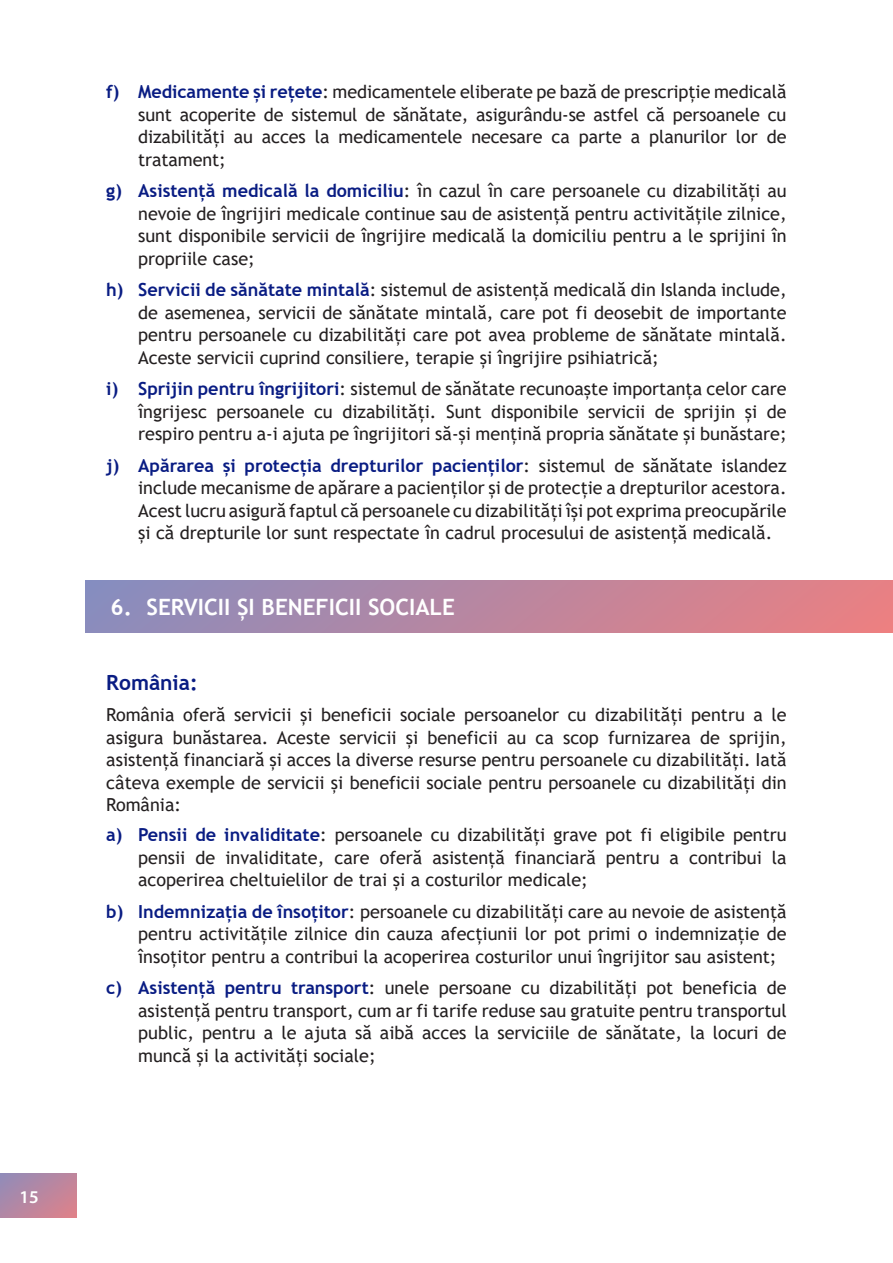
<style>
.page{position:relative;width:893px;height:1263px;background:#fff}
.page>*{position:absolute;margin:0;border:0;box-sizing:border-box;transform-origin:0 0}
.Sectiune{font:700 22.5px "Trebuchet MS";color:#fff}
.Subsectiune{font:700 21px "Trebuchet MS";color:#091c83}
.text_bullets_letters{font:18px/22.5px "Trebuchet MS";color:#231f20;text-align:justify}
.text{font:18px/22.5px "Trebuchet MS";color:#231f20;text-align:justify}
.t1{font:18px "Myriad Variable Concept";color:#fff}
.s1{font-weight:700;color:#091c83}
</style>
<div class="page">
<svg style="left:0;top:1174px;width:77px;height:44px;background:#b886a0"></svg>
<div style="left:85px;top:580px;width:808px;height:53px;background:linear-gradient(to right,#878dbf,#ea8082)"></div>
<p class="t1" style="left:19px;top:1186px;width:21px">15</p>
<p class="text_bullets_letters" style="left:138px;top:81px;width:650px;text-indent:-32px"><span class="s1">f) Medicamente și rețete</span>: medicamentele eliberate pe bază de prescripție medicală sunt acoperite de sistemul de sănătate, asigurându-se astfel că persoanele cu dizabilități au acces la medicamentele necesare ca parte a planurilor lor de tratament;</p>
<p class="text_bullets_letters" style="left:138px;top:180px;width:650px;text-indent:-32px"><span class="s1">g) Asistență medicală la domiciliu</span>: în cazul în care persoanele cu dizabilități au nevoie de îngrijiri medicale continue sau de asistență pentru activitățile zilnice, sunt disponibile servicii de îngrijire medicală la domiciliu pentru a le sprijini în propriile case;</p>
<p class="text_bullets_letters" style="left:138px;top:279px;width:650px;text-indent:-32px"><span class="s1">h) Servicii de sănătate mintală</span>: sistemul de asistență medicală din Islanda include, de asemenea, servicii de sănătate mintală, care pot fi deosebit de importante pentru persoanele cu dizabilități care pot avea probleme de sănătate mintală.<br>Aceste servicii cuprind consiliere, terapie și îngrijire psihiatrică;</p>
<p class="text_bullets_letters" style="left:138px;top:378px;width:650px;text-indent:-32px"><span class="s1">i) Sprijin pentru îngrijitori</span>: sistemul de sănătate recunoaște importanța celor care îngrijesc persoanele cu dizabilități. Sunt disponibile servicii de sprijin și de respiro pentru a-i ajuta pe îngrijitori să-și mențină propria sănătate și bunăstare;</p>
<p class="text_bullets_letters" style="left:138px;top:454px;width:650px;text-indent:-32px"><span class="s1">j) Apărarea și protecția drepturilor pacienților</span>: sistemul de sănătate islandez include mecanisme de apărare a pacienților și de protecție a drepturilor acestora.<br>Acest lucru asigură faptul că persoanele cu dizabilități își pot exprima preocupările și că drepturile lor sunt respectate în cadrul procesului de asistență medicală.</p>
<p class="Sectiune" style="left:111px;top:593px;width:346px">6. SERVICII ȘI BENEFICII SOCIALE</p>
<p class="Subsectiune" style="left:106px;top:669px;width:93px">România:</p>
<p class="text" style="left:106px;top:703px;width:682px">România oferă servicii și beneficii sociale persoanelor cu dizabilități pentru a le asigura bunăstarea. Aceste servicii și beneficii au ca scop furnizarea de sprijin, asistență financiară și acces la diverse resurse pentru persoanele cu dizabilități. Iată câteva exemple de servicii și beneficii sociale pentru persoanele cu dizabilități din România:</p>
<p class="text_bullets_letters" style="left:138px;top:823px;width:650px;text-indent:-32px"><span class="s1">a) Pensii de invaliditate</span>: persoanele cu dizabilități grave pot fi eligibile pentru pensii de invaliditate, care oferă asistență financiară pentru a contribui la acoperirea cheltuielilor de trai și a costurilor medicale;</p>
<p class="text_bullets_letters" style="left:138px;top:900px;width:650px;text-indent:-32px"><span class="s1">b) Indemnizația de însoțitor</span>: persoanele cu dizabilități care au nevoie de asistență pentru activitățile zilnice din cauza afecțiunii lor pot primi o indemnizație de însoțitor pentru a contribui la acoperirea costurilor unui îngrijitor sau asistent;</p>
<p class="text_bullets_letters" style="left:138px;top:976px;width:650px;text-indent:-32px"><span class="s1">c) Asistență pentru transport</span>: unele persoane cu dizabilități pot beneficia de asistență pentru transport, cum ar fi tarife reduse sau gratuite pentru transportul public, pentru a le ajuta să aibă acces la serviciile de sănătate, la locuri de muncă și la activități sociale;</p>
</div>
